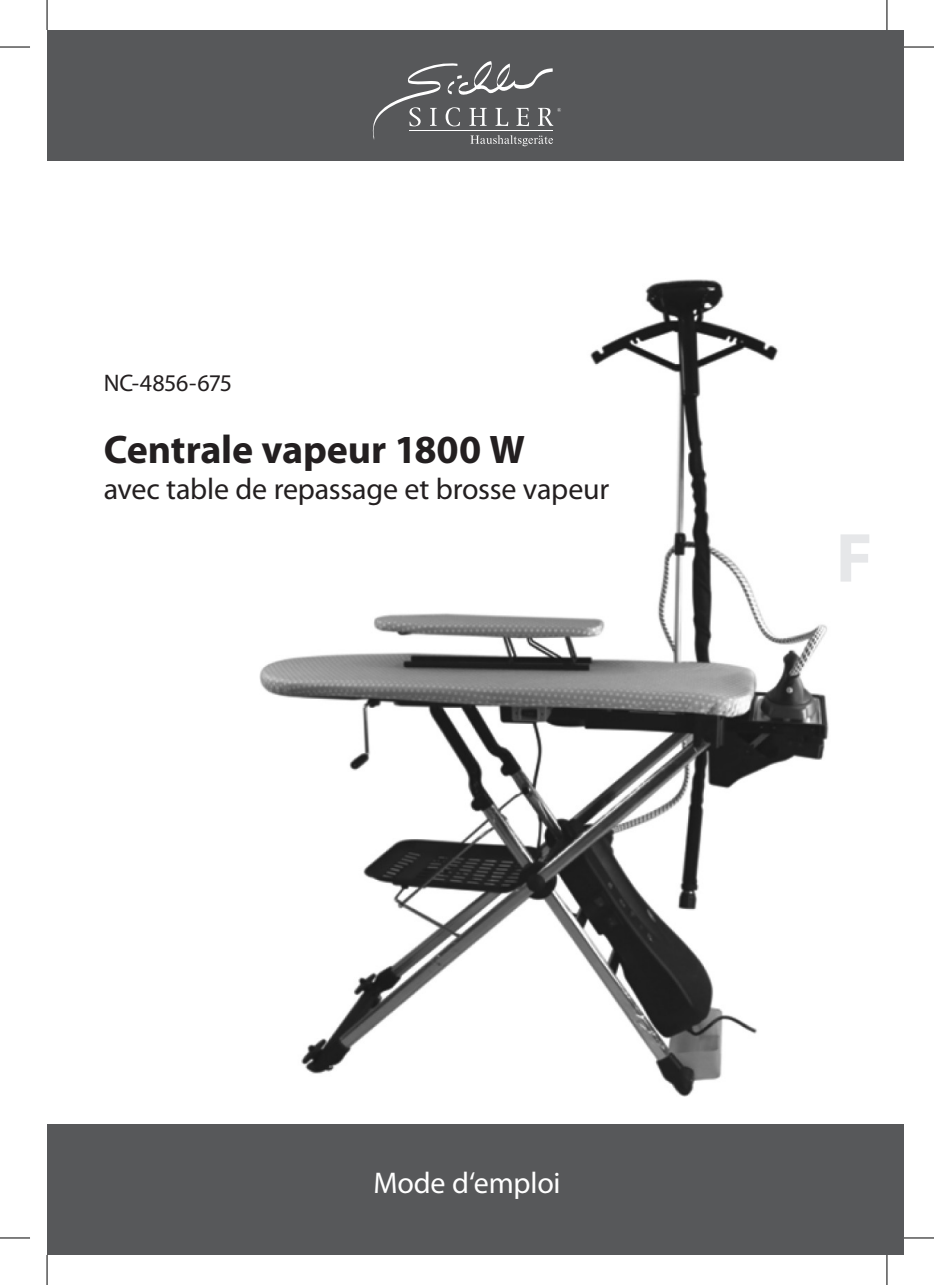
<style>
.page{position:relative;width:934px;height:1285px;background:#fff}
.page>*{position:absolute;margin:0;border:0;box-sizing:border-box;transform-origin:0 0}
.t1{font:700 70px "Myriad Pro";color:#e6e7e9}
.t2{font:700 40px "Myriad Pro";letter-spacing:-.005em;color:#231f20}
.t3{font:30px "Myriad Pro";letter-spacing:-.005em;color:#231f20}
.t4{font:30px "Myriad Pro";letter-spacing:-.005em;color:#fff}
.t5{font:24px "Myriad Pro";letter-spacing:-.02em;color:#231f20}
</style>
<div class="page">
<div style="left:47px;top:30px;width:856px;height:131px;background:#57585a"></div>
<div style="left:47px;top:1124px;width:856px;height:131px;background:#57585a"></div>
<img style="left:259px;top:279px;width:570px;height:817px">
<svg style="left:372px;top:61px;width:189px;height:85px"></svg>
<hr style="left:0;top:47px;width:30px;height:1px;background:#000">
<hr style="left:903px;top:47px;width:30px;height:1px;background:#000">
<hr style="left:0;top:1237px;width:30px;height:1px;background:#000">
<hr style="left:903px;top:1237px;width:30px;height:1px;background:#000">
<hr style="left:47px;top:0;width:1px;height:30px;background:#000">
<hr style="left:47px;top:1255px;width:1px;height:30px;background:#000">
<hr style="left:886px;top:0;width:1px;height:30px;background:#000">
<hr style="left:886px;top:1255px;width:1px;height:30px;background:#000">
<p class="t5" style="left:104px;top:368px;width:130px">NC-4856-675</p>
<h2 class="t2" style="left:104px;top:423px;width:422px">Centrale vapeur 1800 W</h2>
<p class="t3" style="left:104px;top:470px;width:506px">avec table de repassage et brosse vapeur</p>
<h1 class="t1" style="left:835px;top:512px;width:38px">F</h1>
<p class="t4" style="left:373px;top:1164px;width:189px">Mode d‘emploi</p>
</div>
